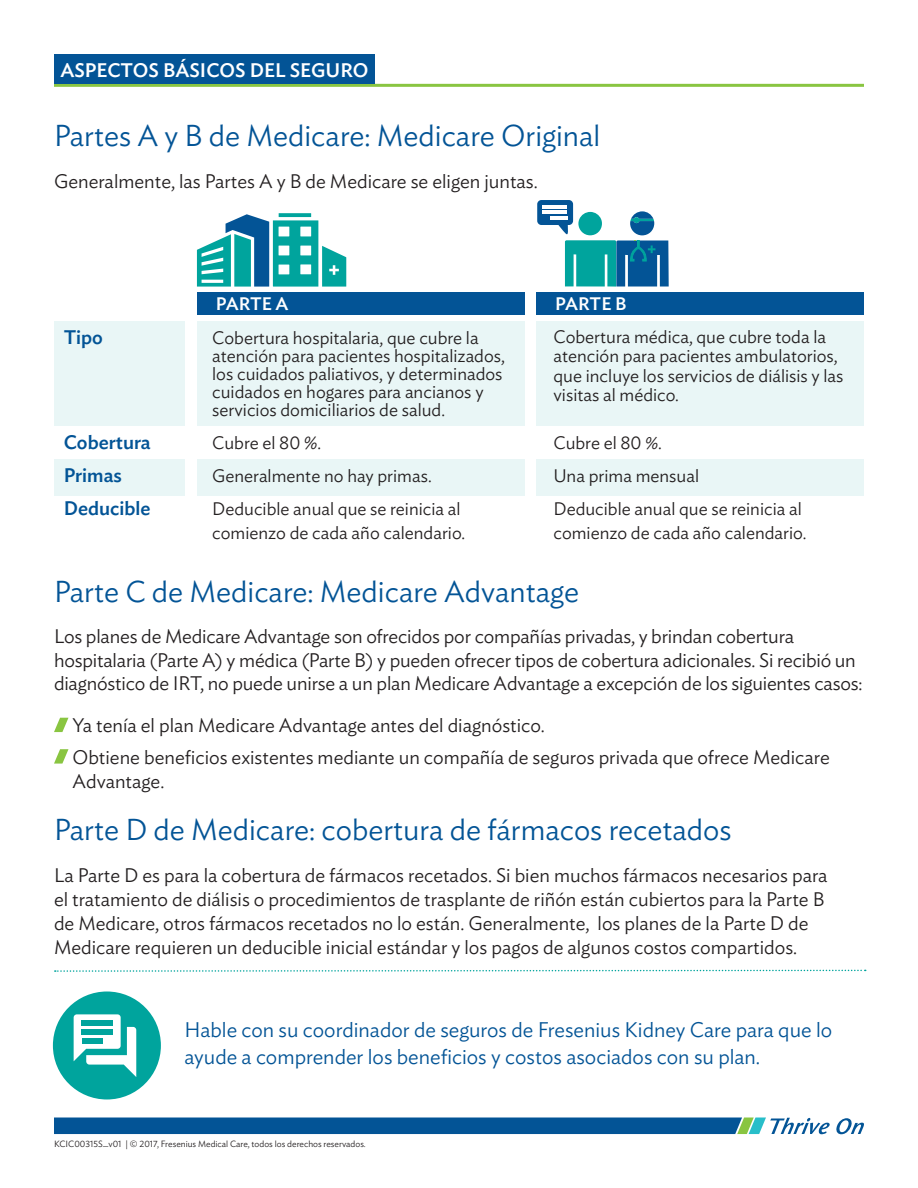
<style>
.page{position:relative;width:918px;height:1188px;background:#fff}
.page>*{position:absolute;margin:0;border:0;box-sizing:border-box;transform-origin:0 0}
.Body{font:300 30px "Ideal Sans";color:#035496}
.Head_A{font:300 21px/27px "Ideal Sans";color:#035496}
.Body-2{font:300 19.5px/24px "Ideal Sans";color:#231f20}
.Bullet_w_subs{font:300 19.5px/24px "Ideal Sans";color:#231f20}
.Bullet{font:300 19.5px "Ideal Sans";color:#231f20}
.Body-3{font:500 19.5px "Ideal Sans";color:#035496}
.t1{font:500 19.5px "Ideal Sans";color:#fff}
.Body-4{font:300 18px/18px "Ideal Sans";color:#231f20}
.Eyebrow{font:500 18px "Ideal Sans";letter-spacing:-.01em;color:#fff}
.t2{font:300 9px "Ideal Sans";color:#231f20}
</style>
<div class="page">
<svg style="left:836px;top:1118px;width:28px;height:16px"></svg>
<svg style="left:54px;top:1118px;width:776px;height:16px;background:#15629c"></svg>
<hr style="left:54px;top:84px;width:810px;height:3px;background:#89c541">
<div style="left:54px;top:54px;width:321px;height:30px;background:#035496"></div>
<svg style="left:54px;top:718px;width:14px;height:14px"></svg>
<svg style="left:54px;top:749px;width:14px;height:15px"></svg>
<div style="left:54px;top:321px;width:131px;height:104px;background:#e9f6f6"></div>
<div style="left:54px;top:459px;width:131px;height:37px;background:#e9f6f6"></div>
<div style="left:197px;top:321px;width:327px;height:104px;background:#e9f6f6"></div>
<div style="left:197px;top:459px;width:327px;height:37px;background:#e9f6f6"></div>
<div style="left:536px;top:321px;width:328px;height:104px;background:#e9f6f6"></div>
<div style="left:536px;top:459px;width:328px;height:37px;background:#e9f6f6"></div>
<div style="left:197px;top:292px;width:327px;height:23px;background:#035496"></div>
<div style="left:536px;top:292px;width:328px;height:23px;background:#035496"></div>
<svg style="left:537px;top:200px;width:132px;height:87px"></svg>
<hr style="left:542px;top:206px;width:25px;height:3px;background:#fff">
<hr style="left:542px;top:211px;width:25px;height:3px;background:#fff">
<hr style="left:550px;top:216px;width:17px;height:3px;background:#fff">
<hr style="left:279px;top:213px;width:32px;height:4px;background:#2eb4ae">
<svg style="left:197px;top:214px;width:149px;height:73px"></svg>
<svg style="left:55px;top:969px;width:811px;height:3px"></svg>
<div style="left:53px;top:992px;width:108px;height:108px;background:#00a49d;border-radius:50%"></div>
<svg style="left:74px;top:1014px;width:62px;height:63px"></svg>
<div style="left:82px;top:1030px;width:31px;height:5px;background:#00a49d"></div>
<div style="left:82px;top:1039px;width:21px;height:5px;background:#00a49d"></div>
<div style="left:82px;top:1021px;width:31px;height:5px;background:#00a49d"></div>
<p class="t1" style="left:60px;top:55px;width:310px">ASPECTOS BÁSICOS DEL SEGURO</p>
<h2 class="Body" style="left:54px;top:112px;width:548px">Partes A y B de Medicare: Medicare Original</h2>
<p class="Body-2" style="left:54px;top:167px;width:485px">Generalmente, las Partes A y B de Medicare se eligen juntas.</p>
<p class="Eyebrow" style="left:216px;top:290px;width:74px">PARTE A</p>
<p class="Eyebrow" style="left:555px;top:290px;width:73px">PARTE B</p>
<p class="Body-3" style="left:64px;top:322px;width:41px">Tipo</p>
<p class="Body-4" style="left:212px;top:327px;width:294px">Cobertura hospitalaria, que cubre la atención para pacientes hospitalizados, los cuidados paliativos, y determinados cuidados en hogares para ancianos y servicios domiciliarios de salud.</p>
<p class="Body-3" style="left:64px;top:427px;width:88px">Cobertura</p>
<p class="Body-4" style="left:212px;top:432px;width:110px">Cubre el 80 %.</p>
<p class="Body-3" style="left:64px;top:460px;width:60px">Primas</p>
<p class="Body-4" style="left:212px;top:465px;width:221px">Generalmente no hay primas.</p>
<p class="Body-3" style="left:64px;top:493px;width:88px">Deducible</p>
<p class="Body-4" style="left:212px;top:495px;width:254px;line-height:24px">Deducible anual que se reinicia al comienzo de cada año calendario.</p>
<p class="Body-4" style="left:554px;top:325px;width:292px;line-height:19.5px">Cobertura médica, que cubre toda la atención para pacientes ambulatorios, que incluye los servicios de diálisis y las visitas al médico.</p>
<p class="Body-4" style="left:554px;top:433px;width:110px">Cubre el 80 %.</p>
<p class="Body-4" style="left:554px;top:458px;width:250px;line-height:33px">Una prima mensual<br>Deducible anual que se reinicia al</p>
<p class="Body-4" style="left:554px;top:523px;width:254px">comienzo de cada año calendario.</p>
<p class="Body" style="left:54px;top:568px;width:527px">Parte C de Medicare: Medicare Advantage</p>
<p class="Body-2" style="left:54px;top:623px;width:810px;line-height:23.4px">Los planes de Medicare Advantage son ofrecidos por compañías privadas, y brindan cobertura hospitalaria (Parte A) y médica (Parte B) y pueden ofrecer tipos de cobertura adicionales. Si recibió un diagnóstico de IRT, no puede unirse a un plan Medicare Advantage a excepción de los siguientes casos:</p>
<p class="Bullet" style="left:73px;top:710px;width:474px">Ya tenía el plan Medicare Advantage antes del diagnóstico.</p>
<p class="Bullet_w_subs" style="left:73px;top:743px;width:759px">Obtiene beneficios existentes mediante un compañía de seguros privada que ofrece Medicare<br>Advantage.</p>
<h2 class="Body" style="left:54px;top:807px;width:679px">Parte D de Medicare: cobertura de fármacos recetados</h2>
<p class="Body-2" style="left:54px;top:862px;width:775px">La Parte D es para la cobertura de fármacos recetados. Si bien muchos fármacos necesarios para el tratamiento de diálisis o procedimientos de trasplante de riñón están cubiertos para la Parte B de Medicare, otros fármacos recetados no lo están. Generalmente, los planes de la Parte D de Medicare requieren un deducible inicial estándar y los pagos de algunos costos compartidos.</p>
<p class="Head_A" style="left:184px;top:1014px;width:649px">Hable con su coordinador de seguros de Fresenius Kidney Care para que lo ayude a comprender los beneficios y costos asociados con su plan.</p>
<p class="t2" style="left:54px;top:1137px;width:313px">KCIC00315S_v01 | © 2017, Fresenius Medical Care, todos los derechos reservados.</p>
</div>
